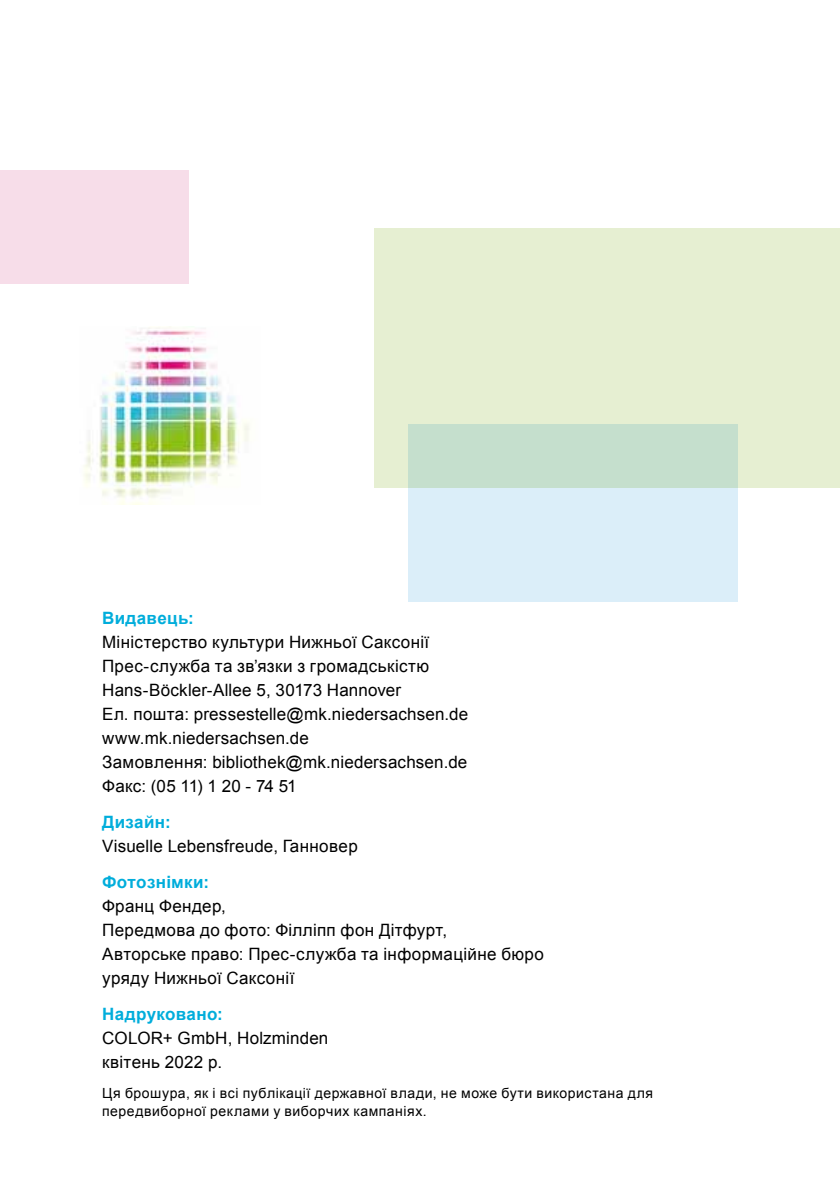
<style>
.page{position:relative;width:840px;height:1191px;background:#fff}
.page>*{position:absolute;margin:0;border:0;box-sizing:border-box;transform-origin:0 0}
.t1{font:17px/24px "Arial";letter-spacing:.015em;color:#000}
.t2{font:700 17px "Arial";letter-spacing:.02em;color:#00addb}
.t3{font:14px/18px "Arial";letter-spacing:.04em;color:#000}
</style>
<div class="page">
<div style="left:374px;top:228px;width:465px;height:260px;background:#e6efd2"></div>
<svg style="left:408px;top:424px;width:329px;height:177px;background:#d3e8e9"></svg>
<div style="left:0;top:170px;width:189px;height:113px;background:#f7dde9"></div>
<img style="left:84px;top:327px;width:166px;height:177px">
<p class="t2" style="left:102px;top:607px;width:93px">Видавець:</p>
<p class="t1" style="left:102px;top:630px;width:367px">Міністерство культури Нижньої Саксонії Прес-служба та зв’язки з громадськістю Hans-Böckler-Allee 5, 30173 Hannover<br>Ел. пошта: pressestelle@mk.niedersachsen.de www.mk.niedersachsen.de<br>Замовлення: bibliothek@mk.niedersachsen.de Факс: (05 11) 1 20 - 74 51</p>
<p class="t2" style="left:102px;top:811px;width:70px">Дизайн:</p>
<p class="t1" style="left:102px;top:834px;width:257px">Visuelle Lebensfreude, Ганновер</p>
<p class="t2" style="left:102px;top:871px;width:108px">Фотознiмки:</p>
<p class="t1" style="left:102px;top:894px;width:443px">Франц Фендер,<br>Передмова до фото: Фiллiпп фон Дiтфурт,<br>Авторське право: Прес-служба та інформаційне бюро уряду Нижньої Саксонії</p>
<p class="t2" style="left:102px;top:1003px;width:122px">Надруковано:</p>
<p class="t1" style="left:102px;top:1026px;width:228px">Color+ GmbH, Holzminden квітень 2022 р.</p>
<p class="t3" style="left:102px;top:1084px;width:552px">Ця брошура, як і всі публікації державної влади, не може бути використана для передвиборної реклами у виборчих кампаніях.</p>
</div>
